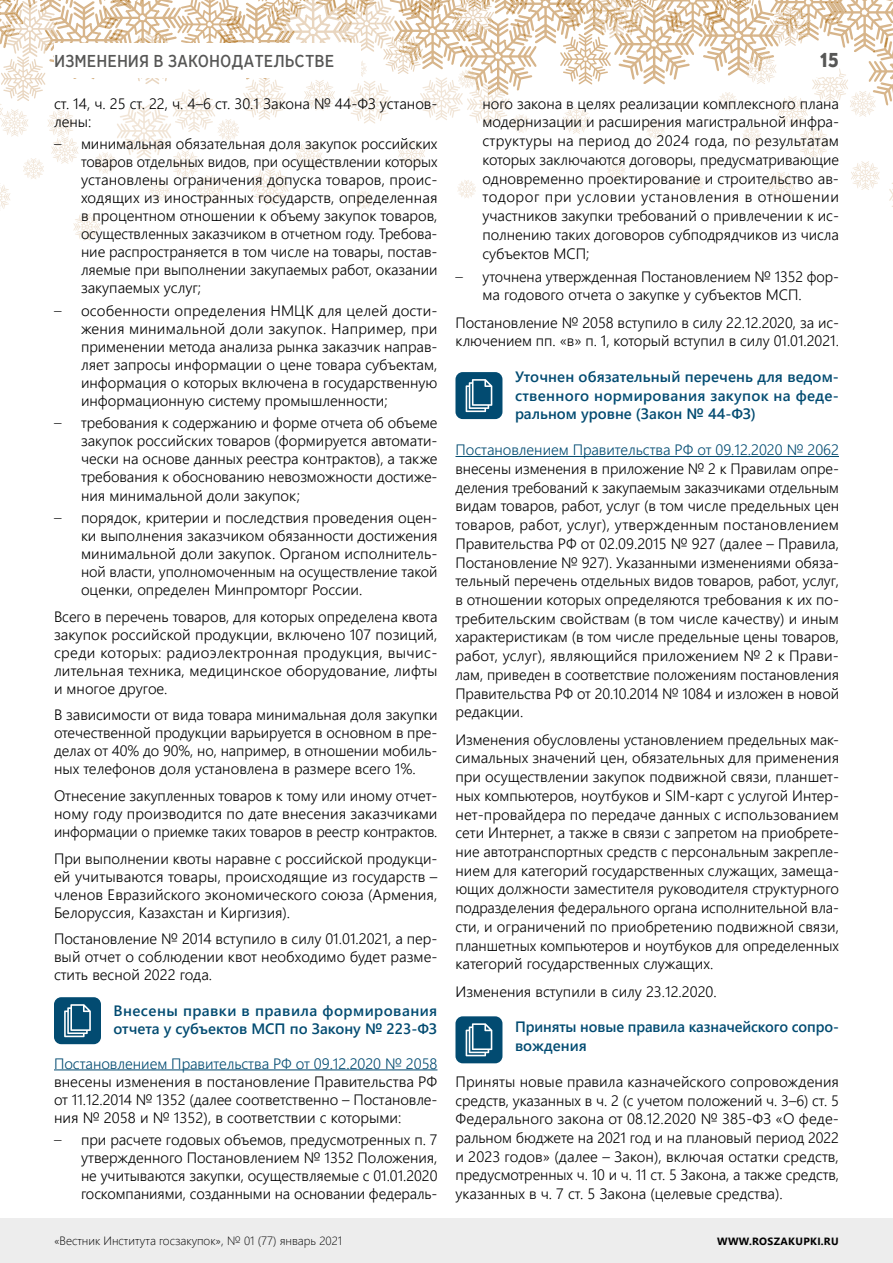
<style>
.page{position:relative;width:893px;height:1263px;background:#fff}
.page>*{position:absolute;margin:0;border:0;box-sizing:border-box;transform-origin:0 0}
.t1{font:700 21px "Leto Sans Condensed";color:#575756}
.t2{font:18px "Leto Sans Condensed";color:#575756}
.t3{font:300 15px/18px "Segoe UI";color:#000;text-align:justify}
.t4{font:600 15px/18.8px "Segoe UI";color:#024b71;text-align:justify}
.t5{font:300 15px "Segoe UI";color:#024b71}
.t6{font:600 15px/18px "Segoe UI";letter-spacing:.02em;color:#024b71}
.t7{font:300 12px "Segoe UI";color:#000}
.t8{font:700 10.5px "Segoe UI";letter-spacing:.035em;color:#000}
.s1{font-style:inherit}
</style>
<div class="page">
<div style="left:0;top:1218px;width:893px;height:45px;background:#ededed"></div>
<svg style="left:0;top:0;width:893px;height:241px"></svg>
<div style="left:805px;top:42px;width:34px;height:35px;background:#fff"></div>
<div style="left:54px;top:43px;width:306px;height:35px;background:#fff"></div>
<hr style="left:54px;top:1069px;width:383px;height:1px;background:#024b71">
<hr style="left:455px;top:456px;width:384px;height:1px;background:#024b71">
<div style="left:54px;top:997px;width:47px;height:47px;background:#024b71;border-radius:7px"></div>
<svg style="left:64px;top:1004px;width:27px;height:33px"></svg>
<div style="left:455px;top:1016px;width:47px;height:47px;background:#024b71;border-radius:7px"></div>
<svg style="left:466px;top:1023px;width:26px;height:33px"></svg>
<div style="left:455px;top:372px;width:47px;height:47px;background:#024b71;border-radius:7px"></div>
<svg style="left:466px;top:379px;width:26px;height:33px"></svg>
<p class="t2" style="left:54px;top:49px;width:282px">ИЗМЕНЕНИЯ В ЗАКОНОДАТЕЛЬСТВЕ</p>
<h1 class="t1" style="left:820px;top:46px;width:20px">15</h1>
<p class="t3" style="left:54px;top:93px;width:385px">ст. 14, ч. 25 ст. 22, ч. 4–6 ст. 30.1 Закона № 44-ФЗ установ&shy;лены:</p>
<p class="t3" style="left:81px;top:133px;width:358px;text-indent:-27px"><span class="s1">–</span> минимальная обязательная доля закупок российских товаров отдельных видов, при осуществлении которых установлены ограничения допуска товаров, проис&shy;ходящих из иностранных государств, определенная в процентном отношении к объему закупок товаров, осуществленных заказчиком в отчетном году. Требова&shy;ние распространяется в том числе на товары, постав&shy;ляемые при выполнении закупаемых работ, оказании закупаемых услуг;</p>
<p class="t3" style="left:81px;top:300px;width:358px;text-indent:-27px"><span class="s1">–</span> особенности определения НМЦК для целей дости&shy;жения минимальной доли закупок. Например, при применении метода анализа рынка заказчик направ&shy;ляет запросы информации о цене товара субъектам, информация о которых включена в государственную информационную систему промышленности;</p>
<p class="t3" style="left:81px;top:412px;width:358px;text-indent:-27px"><span class="s1">–</span> требования к содержанию и форме отчета об объеме закупок российских товаров (формируется автомати&shy;чески на основе данных реестра контрактов), а также требования к обоснованию невозможности достиже&shy;ния минимальной доли закупок;</p>
<p class="t3" style="left:81px;top:507px;width:358px;text-indent:-27px"><span class="s1">–</span> порядок, критерии и последствия проведения оцен&shy;ки выполнения заказчиком обязанности достижения минимальной доли закупок. Органом исполнитель&shy;ной власти, уполномоченным на осуществление такой оценки, определен Минпромторг России.</p>
<p class="t3" style="left:54px;top:606px;width:385px">Всего в перечень товаров, для которых определена квота закупок российской продукции, включено 107 позиций, среди которых: радиоэлектронная продукция, вычис&shy;лительная техника, медицинское оборудование, лифты и многое другое.</p>
<p class="t3" style="left:54px;top:704px;width:385px">В зависимости от вида товара минимальная доля закупки отечественной продукции варьируется в основном в пре&shy;делах от 40% до 90%, но, например, в отношении мобиль&shy;ных телефонов доля установлена в размере всего 1%.</p>
<p class="t3" style="left:54px;top:785px;width:385px">Отнесение закупленных товаров к тому или иному отчет&shy;ному году производится по дате внесения заказчиками информации о приемке таких товаров в реестр контрактов.</p>
<p class="t3" style="left:54px;top:848px;width:385px">При выполнении квоты наравне с российской продукци&shy;ей учитываются товары, происходящие из государств – членов Евразийского экономического союза (Армения, Белоруссия, Казахстан и Киргизия).</p>
<p class="t3" style="left:54px;top:928px;width:385px">Постановление № 2014 вступило в силу 01.01.2021, а пер&shy;вый отчет о соблюдении квот необходимо будет разме&shy;стить весной 2022 года.</p>
<p class="t6" style="left:114px;top:1000px;width:325px">Внесены правки в правила формирования отчета у субъектов МСП по Закону № 223-ФЗ</p>
<p class="t5" style="left:54px;top:1049px;width:385px">Постановлением Правительства РФ от 09.12.2020 № 2058</p>
<p class="t3" style="left:54px;top:1071px;width:385px">внесены изменения в постановление Правительства РФ от 11.12.2014 № 1352 (далее соответственно – Постановле&shy;ния № 2058 и № 1352), в соответствии с которыми:</p>
<p class="t3" style="left:81px;top:1129px;width:358px;text-indent:-27px"><span class="s1">–</span> при расчете годовых объемов, предусмотренных п. 7 утвержденного Постановлением № 1352 Положения, не учитываются закупки, осуществляемые с 01.01.2020 госкомпаниями, созданными на основании федераль-</p>
<p class="t3" style="left:482px;top:93px;width:358px;line-height:18.8px">ного закона в целях реализации комплексного плана модернизации и расширения магистральной инфра&shy;структуры на период до 2024 года, по результатам которых заключаются договоры, предусматривающие одновременно проектирование и строительство ав&shy;тодорог при условии установления в отношении участников закупки требований о привлечении к ис&shy;полнению таких договоров субподрядчиков из числа субъектов МСП;</p>
<p class="t3" style="left:482px;top:265px;width:358px;line-height:18.8px;text-indent:-27px"><span class="s1">–</span> уточнена утвержденная Постановлением № 1352 фор&shy;ма годового отчета о закупке у субъектов МСП.</p>
<p class="t3" style="left:455px;top:311px;width:385px;line-height:18.8px">Постановление № 2058 вступило в силу 22.12.2020, за ис&shy;ключением пп. «в» п. 1, который вступил в силу 01.01.2021.</p>
<p class="t4" style="left:515px;top:366px;width:325px">Уточнен обязательный перечень для ведом&shy;ственного нормирования закупок на феде&shy;ральном уровне (Закон № 44-ФЗ)</p>
<p class="t5" style="left:455px;top:436px;width:385px">Постановлением Правительства РФ от 09.12.2020 № 2062</p>
<p class="t3" style="left:455px;top:458px;width:385px;line-height:18.8px">внесены изменения в приложение № 2 к Правилам опре&shy;деления требований к закупаемым заказчиками отдельным видам товаров, работ, услуг (в том числе предельных цен товаров, работ, услуг), утвержденным постановлением Правительства РФ от 02.09.2015 № 927 (далее – Правила, Постановление № 927). Указанными изменениями обяза&shy;тельный перечень отдельных видов товаров, работ, услуг, в отношении которых определяются требования к их по&shy;требительским свойствам (в том числе качеству) и иным характеристикам (в том числе предельные цены товаров, работ, услуг), являющийся приложением № 2 к Прави&shy;лам, приведен в соответствие положениям постановления Правительства РФ от 20.10.2014 № 1084 и изложен в новой редакции.</p>
<p class="t3" style="left:455px;top:728px;width:385px;line-height:18.8px">Изменения обусловлены установлением предельных мак&shy;симальных значений цен, обязательных для применения при осуществлении закупок подвижной связи, планшет&shy;ных компьютеров, ноутбуков и SIM-карт с услугой Интер&shy;нет-провайдера по передаче данных с использованием сети Интернет, а также в связи с запретом на приобрете&shy;ние автотранспортных средств с персональным закрепле&shy;нием для категорий государственных служащих, замеща&shy;ющих должности заместителя руководителя структурного подразделения федерального органа исполнительной вла&shy;сти, и ограничений по приобретению подвижной связи, планшетных компьютеров и ноутбуков для определенных категорий государственных служащих.</p>
<p class="t3" style="left:455px;top:981px;width:263px">Изменения вступили в силу 23.12.2020.</p>
<p class="t4" style="left:515px;top:1016px;width:325px">Приняты новые правила казначейского сопро&shy;вождения</p>
<p class="t3" style="left:455px;top:1071px;width:385px;line-height:18.8px">Приняты новые правила казначейского сопровождения средств, указанных в ч. 2 (с учетом положений ч. 3–6) ст. 5<br>Федерального закона от 08.12.2020 № 385-ФЗ «О феде&shy;ральном бюджете на 2021 год и на плановый период 2022 и 2023 годов» (далее – Закон), включая остатки средств, предусмотренных ч. 10 и ч. 11 ст. 5 Закона, а также средств, указанных в ч. 7 ст. 5 Закона (целевые средства).</p>
<p class="t7" style="left:54px;top:1229px;width:290px">«Вестник Института госзакупок», № 01 (77) январь 2021</p>
<p class="t8" style="left:717px;top:1231px;width:123px">WWW.ROSZAKUPKI.RU</p>
</div>
